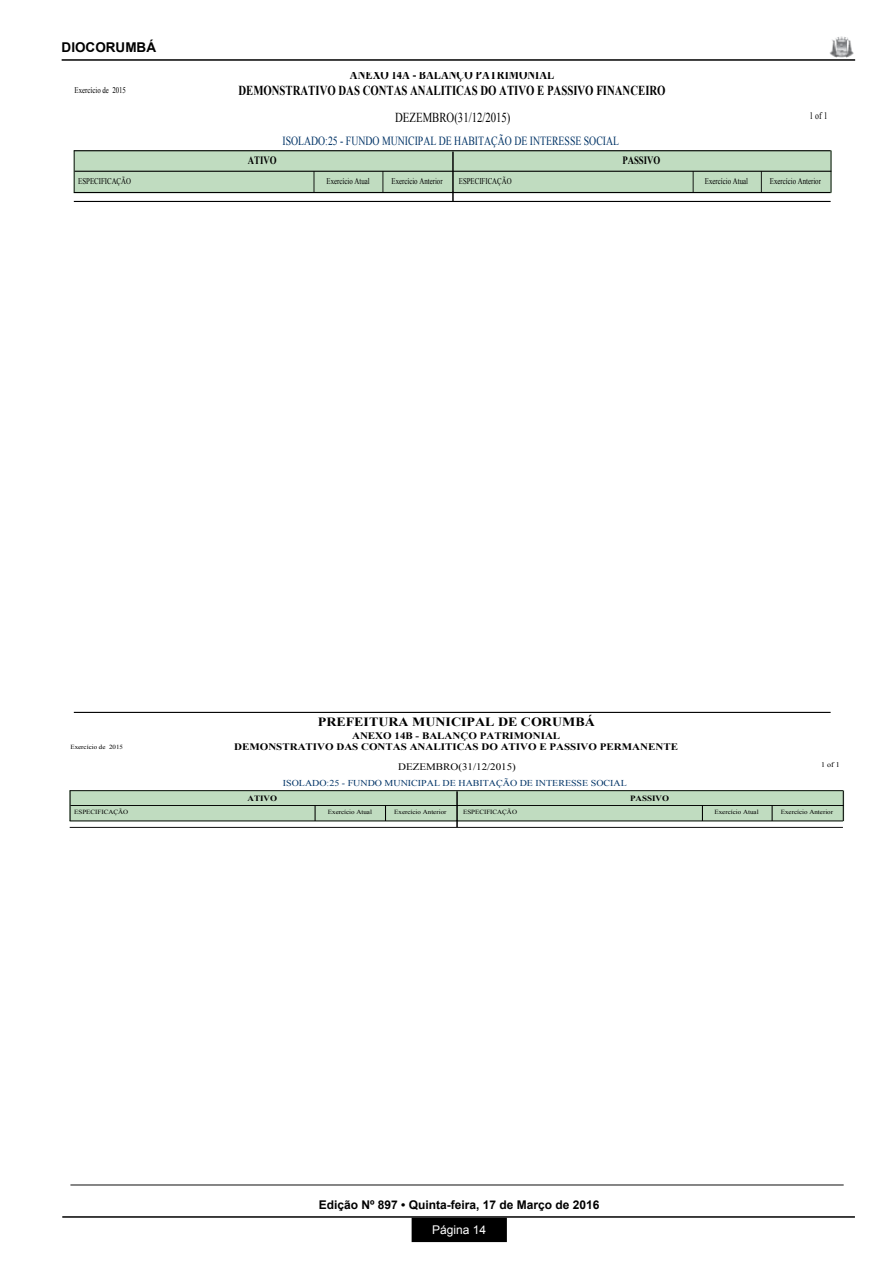
<style>
.page{position:relative;width:893px;height:1263px;background:#fff}
.page>*{position:absolute;margin:0;border:0;box-sizing:border-box;transform-origin:0 0}
.t1{font:700 13.65px "Times New Roman";color:#000;scale:.79 1}
.t2{font:13.65px "Times New Roman";color:#000;scale:.79 1}
.t3{font:700 13.5px "Arial";color:#000}
.t4{font:700 12.6px "Times New Roman";color:#000;scale:1.11 1}
.t5{font:12.45px "Times New Roman";color:#036;scale:.79 1}
.t6{font:700 12px "Arial";color:#000}
.t7{font:12px "Arial";color:#fff}
.t8{font:700 11.25px "Times New Roman";color:#000;scale:.79 1}
.t9{font:700 9.9px "Times New Roman";color:#000;scale:1.11 1}
.t10{font:9.9px "Times New Roman";color:#000;scale:1.11 1}
.t11{font:9.9px "Times New Roman";color:#000;scale:.79 1}
.t12{font:9px "Times New Roman";color:#036;scale:1.11 1}
.t13{font:8.7px "Times New Roman";color:#000;scale:.79 1}
.t14{font:700 8.1px "Times New Roman";color:#000;scale:1.11 1}
.t15{font:7.2px "Times New Roman";color:#000;scale:1.11 1}
.t16{font:6.3px "Times New Roman";color:#000;scale:1.11 1}
</style>
<div class="page">
<div style="left:412px;top:1218px;width:94px;height:23px;background:#000"></div>
<div style="left:412px;top:1218px;width:95px;height:24px;border:2px solid #000"></div>
<hr style="left:62px;top:1216px;width:793px;height:2px;background:#000">
<img style="left:830px;top:36px;width:23px;height:21px">
<hr style="left:62px;top:59px;width:793px;height:2px;background:#000">
<div style="left:74px;top:151px;width:757px;height:42px;background:#c0dcc0"></div>
<div style="left:74px;top:151px;width:757px;height:42px;border:1px solid #c0dcc0"></div>
<hr style="left:74px;top:150px;width:757px;height:1px;background:#000">
<hr style="left:74px;top:192px;width:757px;height:1px;background:#000">
<hr style="left:452px;top:152px;width:2px;height:41px;background:#000">
<hr style="left:831px;top:151px;width:1px;height:42px;background:#000">
<hr style="left:74px;top:151px;width:1px;height:42px;background:#000">
<hr style="left:75px;top:171px;width:756px;height:1px;background:#000">
<svg style="left:382px;top:171px;width:1px;height:21px"></svg>
<svg style="left:761px;top:171px;width:1px;height:21px"></svg>
<svg style="left:314px;top:171px;width:1px;height:21px"></svg>
<svg style="left:693px;top:171px;width:1px;height:21px"></svg>
<hr style="left:74px;top:201px;width:757px;height:1px;background:#000">
<svg style="left:452px;top:193px;width:2px;height:8px"></svg>
<hr style="left:74px;top:712px;width:757px;height:1px;background:#000">
<div style="left:70px;top:791px;width:774px;height:30px;background:#c0dcc0"></div>
<div style="left:70px;top:791px;width:774px;height:30px;border:1px solid #c0dcc0"></div>
<hr style="left:70px;top:790px;width:773px;height:1px;background:#000">
<hr style="left:70px;top:821px;width:773px;height:1px;background:#000">
<hr style="left:456px;top:791px;width:2px;height:30px;background:#000">
<hr style="left:843px;top:791px;width:1px;height:30px;background:#000">
<hr style="left:70px;top:791px;width:1px;height:30px;background:#000">
<hr style="left:70px;top:805px;width:774px;height:1px;background:#000">
<svg style="left:385px;top:806px;width:1px;height:15px"></svg>
<svg style="left:772px;top:806px;width:1px;height:15px"></svg>
<svg style="left:315px;top:806px;width:1px;height:15px"></svg>
<svg style="left:702px;top:806px;width:1px;height:15px"></svg>
<hr style="left:70px;top:827px;width:773px;height:1px;background:#000">
<svg style="left:456px;top:820px;width:2px;height:7px"></svg>
<hr style="left:70px;top:1185px;width:774px;height:1px;background:#000">
<h2 class="t3" style="left:62px;top:38px;width:96px">DIOCORUMBÁ</h2>
<p class="t13" style="left:75px;top:84px;width:67px">Exercício de 2015</p>
<h1 class="t1" style="left:350px;top:65px;width:260px">ANEXO 14A - BALANÇO PATRIMONIAL</h1>
<h1 class="t1" style="left:238px;top:81px;width:542px">DEMONSTRATIVO DAS CONTAS ANALITICAS DO ATIVO E PASSIVO FINANCEIRO</h1>
<h1 class="t2" style="left:395px;top:108px;width:147px">DEZEMBRO(31/12/2015)</h1>
<h3 class="t5" style="left:282px;top:132px;width:428px">ISOLADO:25 - FUNDO MUNICIPAL DE HABITAÇÃO DE INTERESSE SOCIAL</h3>
<p class="t8" style="left:248px;top:153px;width:38px">ATIVO</p>
<p class="t8" style="left:622px;top:153px;width:50px">PASSIVO</p>
<p class="t11" style="left:809px;top:109px;width:25px">1 of 1</p>
<p class="t13" style="left:78px;top:175px;width:68px">ESPECIFICAÇÃO</p>
<p class="t13" style="left:327px;top:175px;width:56px">Exercício Atual</p>
<p class="t13" style="left:391px;top:175px;width:66px">Exercício Anterior</p>
<p class="t13" style="left:459px;top:175px;width:68px">ESPECIFICAÇÃO</p>
<p class="t13" style="left:705px;top:175px;width:56px">Exercício Atual</p>
<p class="t13" style="left:770px;top:175px;width:66px">Exercício Anterior</p>
<h3 class="t4" style="left:318px;top:713px;width:251px">PREFEITURA MUNICIPAL DE CORUMBÁ</h3>
<p class="t16" style="left:70px;top:743px;width:49px">Exercício de 2015</p>
<p class="t9" style="left:352px;top:728px;width:189px">ANEXO 14B - BALANÇO PATRIMONIAL</p>
<p class="t9" style="left:234px;top:740px;width:401px">DEMONSTRATIVO DAS CONTAS ANALITICAS DO ATIVO E PASSIVO PERMANENTE</p>
<p class="t10" style="left:398px;top:760px;width:108px">DEZEMBRO(31/12/2015)</p>
<p class="t12" style="left:283px;top:777px;width:311px">ISOLADO:25 - FUNDO MUNICIPAL DE HABITAÇÃO DE INTERESSE SOCIAL</p>
<p class="t14" style="left:248px;top:792px;width:28px">ATIVO</p>
<p class="t14" style="left:630px;top:792px;width:37px">PASSIVO</p>
<p class="t15" style="left:821px;top:760px;width:18px">1 of 1</p>
<p class="t16" style="left:74px;top:808px;width:50px">ESPECIFICAÇÃO</p>
<p class="t16" style="left:328px;top:808px;width:41px">Exercício Atual</p>
<p class="t16" style="left:394px;top:808px;width:49px">Exercício Anterior</p>
<p class="t16" style="left:463px;top:808px;width:50px">ESPECIFICAÇÃO</p>
<p class="t16" style="left:714px;top:808px;width:41px">Exercício Atual</p>
<p class="t16" style="left:781px;top:808px;width:49px">Exercício Anterior</p>
<h3 class="t6" style="left:319px;top:1196px;width:282px">Edição Nº 897 • Quinta-feira, 17 de Março de 2016</h3>
<h3 class="t7" style="left:432px;top:1222px;width:56px">Página 14</h3>
</div>
